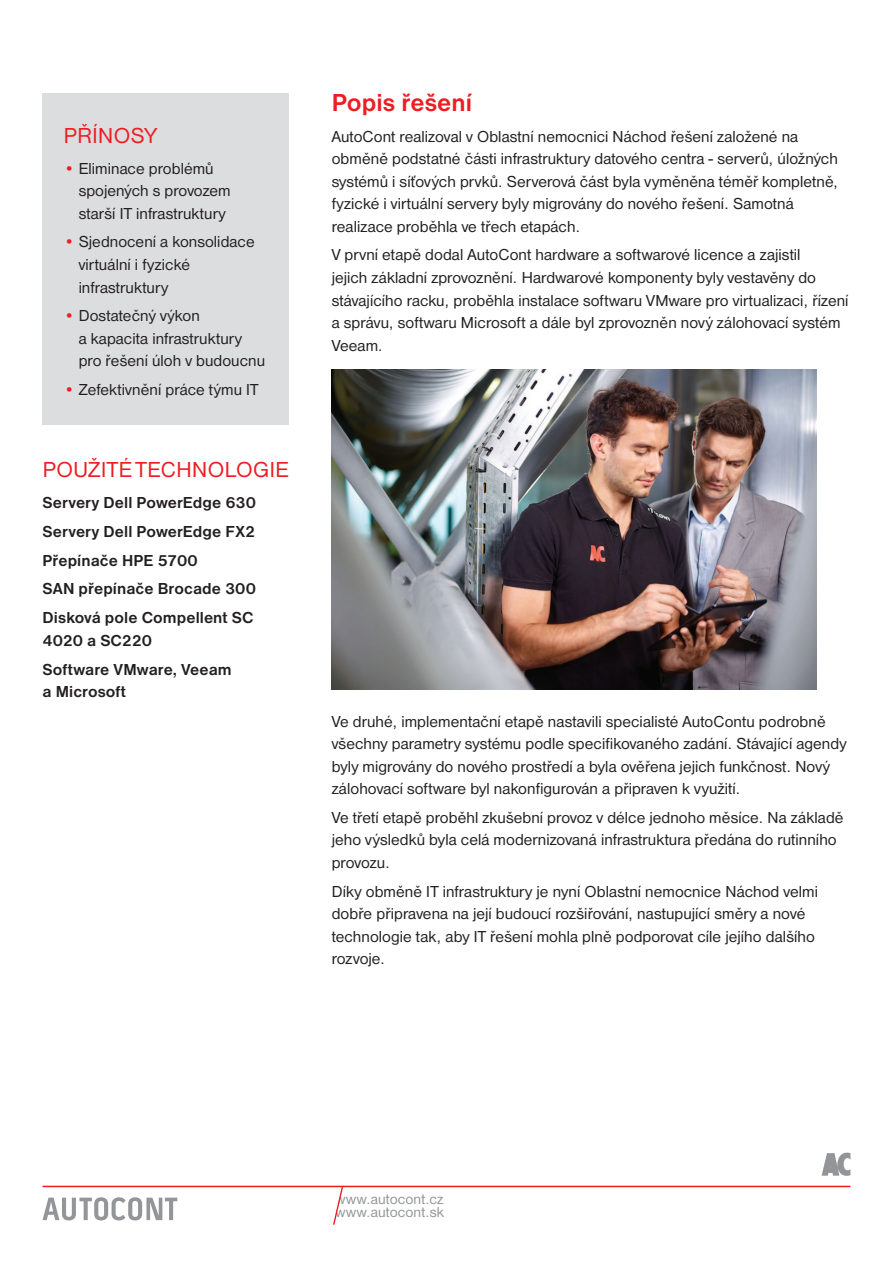
<style>
.page{position:relative;width:893px;height:1263px;background:#fff}
.page>*{position:absolute;margin:0;border:0;box-sizing:border-box;transform-origin:0 0}
.t1{font:700 25.5px "Nimbus Sans DOT";color:#ee1d23}
.t2{font:22.5px "Nimbus Sans DOT";letter-spacing:.015em;color:#ee1d23}
.t3{font:16.5px/22.5px "Nimbus Sans DOT";letter-spacing:.005em;color:#231f20}
.t4{font:700 16.5px/28.8px "Nimbus Sans DOT";letter-spacing:.005em;color:#231f20}
.t5{font:15px/13.5px "Nimbus Sans DOT";letter-spacing:.01em;color:#939598}
.s1{color:#ee1d23}
</style>
<div class="page">
<svg style="left:43px;top:1197px;width:134px;height:23px"></svg>
<svg style="left:822px;top:1152px;width:28px;height:24px"></svg>
<svg style="left:332px;top:1187px;width:11px;height:38px"></svg>
<hr style="left:43px;top:1186px;width:807px;height:1px;background:#ee1d23">
<div style="left:43px;top:94px;width:246px;height:331px;background:#dcdddf"></div>
<img style="left:332px;top:370px;width:485px;height:320px">
<h2 class="t2" style="left:64px;top:123px;width:95px">PŘÍNOSY</h2>
<p class="t3" style="left:79px;top:157px;width:154px;text-indent:-15px"><span class="s1">•</span> Eliminace problémů spojených s provozem starší IT infrastruktury</p>
<p class="t3" style="left:79px;top:231px;width:178px;text-indent:-15px"><span class="s1">•</span> Sjednocení a konsolidace virtuální i fyzické infrastruktury</p>
<p class="t3" style="left:79px;top:305px;width:188px;text-indent:-15px"><span class="s1">•</span> Dostatečný výkon<br>a kapacita infrastruktury pro řešení úloh v budoucnu</p>
<p class="t3" style="left:64px;top:379px;width:196px"><span class="s1">•</span> Zefektivnění práce týmu IT</p>
<h2 class="t2" style="left:43px;top:457px;width:135px">Po užité techno</h2>
<h2 class="t2" style="left:225px;top:457px;width:66px">logie</h2>
<p class="t4" style="left:43px;top:488px;width:215px">Servery Dell PowerEdge 630<br>Servery Dell PowerEdge FX2<br>Přepínače HPE 5700<br>SAN přepínače Brocade 300<br>Disková pole Compellent SC</p>
<p class="t4" style="left:43px;top:626px;width:191px">4020 a SC220<br>Software VMware, Veeam</p>
<p class="t4" style="left:43px;top:677px;width:85px">a Microsoft</p>
<h1 class="t1" style="left:332px;top:88px;width:142px">Popis řešení</h1>
<p class="t3" style="left:332px;top:125px;width:508px">AutoCont realizoval v Oblastní nemocnici Náchod řešení založené na obměně podstatné části infrastruktury datového centra - serverů, úložných systémů i síťových prvků. Serverová část byla vyměněna téměř kompletně, fyzické i virtuální servery byly migrovány do nového řešení. Samotná realizace proběhla ve třech etapách.</p>
<p class="t3" style="left:332px;top:244px;width:518px">V první etapě dodal AutoCont hardware a softwarové licence a zajistil<br>jejich základní zprovoznění. Hardwarové komponenty byly vestavěny do stávajícího racku, proběhla instalace softwaru VMware pro virtualizaci, řízení a správu, softwaru Microsoft a dále byl zprovozněn nový zálohovací systém Veeam.</p>
<p class="t3" style="left:332px;top:710px;width:516px">Ve druhé, implementační etapě nastavili specialisté AutoContu podrobně všechny parametry systému podle specifikovaného zadání. Stávající agendy byly migrovány do nového prostředí a byla ověřena jejich funkčnost. Nový zálohovací software byl nakonfigurován a připraven k využití.</p>
<p class="t3" style="left:332px;top:806px;width:513px">Ve třetí etapě proběhl zkušební provoz v délce jednoho měsíce. Na základě jeho výsledků byla celá modernizovaná infrastruktura předána do rutinního provozu.</p>
<p class="t3" style="left:332px;top:880px;width:488px">Díky obměně IT infrastruktury je nyní Oblastní nemocnice Náchod velmi dobře připravena na její budoucí rozšiřování, nastupující směry a nové technologie tak, aby IT řešení mohla plně podporovat cíle jejího dalšího rozvoje.</p>
<p class="t5" style="left:335px;top:1192px;width:110px">www.autocont.cz www.autocont.sk</p>
</div>
